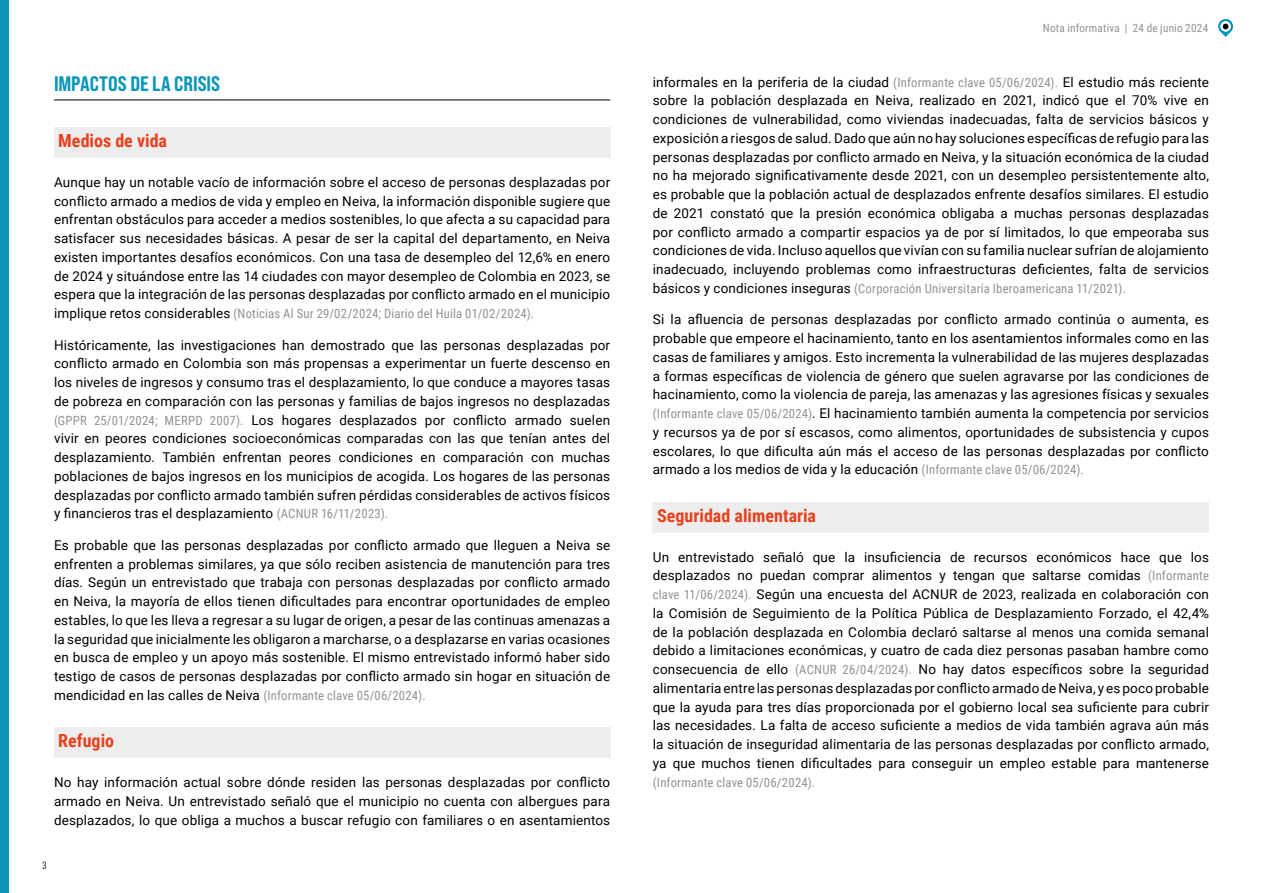
<style>
.page{position:relative;width:1263px;height:893px;background:#fff}
.page>*{position:absolute;margin:0;border:0;box-sizing:border-box;transform-origin:0 0}
.t1{font:21px "Bebas Neue Pro Semi Exp X Bold";color:#0c96ba}
.t2{font:700 18px "Roboto Condensed";color:#e7411d}
.t3{font:13.5px/18.8px "Roboto";letter-spacing:.01em;color:#000;text-align:justify}
.t4{font:12.75px "Roboto Condensed";letter-spacing:.015em;color:#929292}
.t5{font:11.25px "Roboto Condensed";letter-spacing:.02em;color:#929292}
.t6{font:10.5px "Bebas Neue Pro Middle";color:#000}
.s1{font-family:"Roboto";font-size:13.5px;color:#000}
.s2{font-family:"Roboto Condensed";font-size:12.75px;color:#929292}
</style>
<div class="page">
<svg style="left:1218px;top:19px;width:15px;height:18px"></svg>
<div style="left:0;top:0;width:9px;height:893px;background:#0c96ba"></div>
<hr style="left:54px;top:100px;width:556px;height:1px;background:#000">
<div style="left:54px;top:127px;width:556px;height:31px;background:#ededed"></div>
<div style="left:54px;top:727px;width:556px;height:31px;background:#ededed"></div>
<div style="left:653px;top:502px;width:556px;height:30px;background:#ededed"></div>
<h1 class="t1" style="left:54px;top:71px;width:168px">IMPACTOS DE LA CRISIS</h1>
<h2 class="t2" style="left:58px;top:128px;width:110px">Medios de vida</h2>
<p class="t3" style="left:54px;top:172px;width:558px">Aunque hay un notable vacío de información sobre el acceso de personas desplazadas por conflicto armado a medios de vida y empleo en Neiva, la información disponible sugiere que enfrentan obstáculos para acceder a medios sostenibles, lo que afecta a su capacidad para satisfacer sus necesidades básicas. A pesar de ser la capital del departamento, en Neiva existen importantes desafíos económicos. Con una tasa de desempleo del 12,6% en enero de 2024 y situándose entre las 14 ciudades con mayor desempleo de Colombia en 2023, se espera que la integración de las personas desplazadas por conflicto armado en el municipio</p>
<p class="t4" style="left:54px;top:305px;width:482px"><span class="s1">implique retos considerables</span> (Noticias Al Sur 29/02/2024; Diario del Huila 01/02/2024).</p>
<p class="t3" style="left:54px;top:335px;width:558px">Históricamente, las investigaciones han demostrado que las personas desplazadas por conflicto armado en Colombia son más propensas a experimentar un fuerte descenso en los niveles de ingresos y consumo tras el desplazamiento, lo que conduce a mayores tasas de pobreza en comparación con las personas y familias de bajos ingresos no desplazadas <span class="s2">(GPPR 25/01/2024; MERPD 2007).</span> Los hogares desplazados por conflicto armado suelen vivir en peores condiciones socioeconómicas comparadas con las que tenían antes del desplazamiento. También enfrentan peores condiciones en comparación con muchas poblaciones de bajos ingresos en los municipios de acogida. Los hogares de las personas desplazadas por conflicto armado también sufren pérdidas considerables de activos físicos y financieros tras el desplazamiento <span class="s2">(ACNUR 16/11/2023).</span></p>
<p class="t3" style="left:54px;top:535px;width:558px">Es probable que las personas desplazadas por conflicto armado que lleguen a Neiva se enfrenten a problemas similares, ya que sólo reciben asistencia de manutención para tres días. Según un entrevistado que trabaja con personas desplazadas por conflicto armado en Neiva, la mayoría de ellos tienen dificultades para encontrar oportunidades de empleo estables, lo que les lleva a regresar a su lugar de origen, a pesar de las continuas amenazas a la seguridad que inicialmente les obligaron a marcharse, o a desplazarse en varias ocasiones en busca de empleo y un apoyo más sostenible. El mismo entrevistado informó haber sido testigo de casos de personas desplazadas por conflicto armado sin hogar en situación de mendicidad en las calles de Neiva <span class="s2">(Informante clave 05/06/2024).</span></p>
<h2 class="t2" style="left:58px;top:728px;width:57px">Refugio</h2>
<p class="t3" style="left:54px;top:772px;width:558px">No hay información actual sobre dónde residen las personas desplazadas por conflicto armado en Neiva. Un entrevistado señaló que el municipio no cuenta con albergues para desplazados, lo que obliga a muchos a buscar refugio con familiares o en asentamientos</p>
<p class="t6" style="left:43px;top:859px;width:5px">3</p>
<p class="t5" style="left:1043px;top:20px;width:167px">Nota informativa | 24 de junio 2024</p>
<p class="t3" style="left:653px;top:72px;width:558px">informales en la periferia de la ciudad <span class="s2">(Informante clave 05/06/2024).</span> El estudio más reciente sobre la población desplazada en Neiva, realizado en 2021, indicó que el 70% vive en condiciones de vulnerabilidad, como viviendas inadecuadas, falta de servicios básicos y exposición a riesgos de salud. Dado que aún no hay soluciones específicas de refugio para las personas desplazadas por conflicto armado en Neiva, y la situación económica de la ciudad no ha mejorado significativamente desde 2021, con un desempleo persistentemente alto, es probable que la población actual de desplazados enfrente desafíos similares. El estudio de 2021 constató que la presión económica obligaba a muchas personas desplazadas por conflicto armado a compartir espacios ya de por sí limitados, lo que empeoraba sus condiciones de vida. Incluso aquellos que vivían con su familia nuclear sufrían de alojamiento inadecuado, incluyendo problemas como infraestructuras deficientes, falta de servicios</p>
<p class="t4" style="left:653px;top:279px;width:475px"><span class="s1">básicos y condiciones inseguras</span> (Corporación Universitaria Iberoamericana 11/2021).</p>
<p class="t3" style="left:653px;top:310px;width:558px">Si la afluencia de personas desplazadas por conflicto armado continúa o aumenta, es probable que empeore el hacinamiento, tanto en los asentamientos informales como en las casas de familiares y amigos. Esto incrementa la vulnerabilidad de las mujeres desplazadas a formas específicas de violencia de género que suelen agravarse por las condiciones de hacinamiento, como la violencia de pareja, las amenazas y las agresiones físicas y sexuales <span class="s2">(Informante clave 05/06/2024)</span>. El hacinamiento también aumenta la competencia por servicios y recursos ya de por sí escasos, como alimentos, oportunidades de subsistencia y cupos escolares, lo que dificulta aún más el acceso de las personas desplazadas por conflicto armado a los medios de vida y la educación <span class="s2">(Informante clave 05/06/2024).</span></p>
<h2 class="t2" style="left:657px;top:503px;width:161px">Seguridad alimentaria</h2>
<p class="t3" style="left:653px;top:547px;width:558px">Un entrevistado señaló que la insuficiencia de recursos económicos hace que los desplazados no puedan comprar alimentos y tengan que saltarse comidas <span class="s2">(Informante clave 11/06/2024).</span> Según una encuesta del ACNUR de 2023, realizada en colaboración con la Comisión de Seguimiento de la Política Pública de Desplazamiento Forzado, el 42,4% de la población desplazada en Colombia declaró saltarse al menos una comida semanal debido a limitaciones económicas, y cuatro de cada diez personas pasaban hambre como consecuencia de ello <span class="s2">(ACNUR 26/04/2024).</span> No hay datos específicos sobre la seguridad alimentaria entre las personas desplazadas por conflicto armado de Neiva, y es poco probable que la ayuda para tres días proporcionada por el gobierno local sea suficiente para cubrir las necesidades. La falta de acceso suficiente a medios de vida también agrava aún más la situación de inseguridad alimentaria de las personas desplazadas por conflicto armado, ya que muchos tienen dificultades para conseguir un empleo estable para mantenerse</p>
<p class="t4" style="left:653px;top:773px;width:164px">(Informante clave 05/06/2024).</p>
</div>
